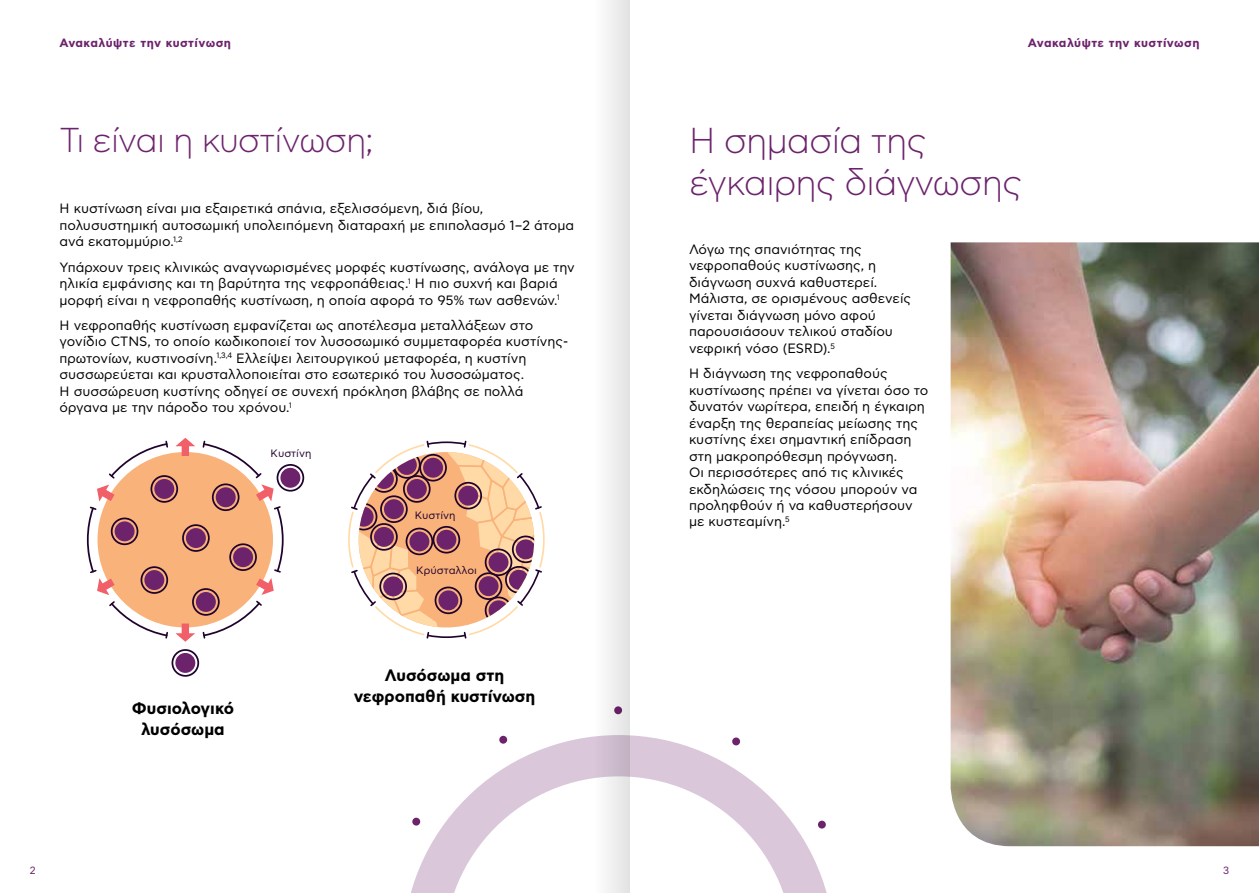
<style>
.page{position:relative;width:1259px;height:893px;background:#fff}
.page>*{position:absolute;margin:0;border:0;box-sizing:border-box;transform-origin:0 0}
.t1{font:300 36px/42px "Asty CF Std";letter-spacing:-.03em;color:#6c236c}
.t2{font:300 34.5px "Asty CF Std";letter-spacing:-.03em;color:#6c236c}
.t3{font:700 16.5px/21px "Asty CF Std";color:#000;text-align:center}
.t4{font:13.5px/16.5px "Asty CF Std";color:#000}
.t5{font:700 12px "Asty CF Std";letter-spacing:.04em;color:#6c236c}
.t6{font:10.65px "Asty CF Std";color:#20032d}
.t7{font:10.5px "Asty CF Std";color:#6c236c}
</style>
<div class="page">
<svg style="left:411px;top:735px;width:416px;height:158px"></svg>
<div style="left:412px;top:818px;width:8px;height:8px;background:#6c236c;border-radius:50%"></div>
<div style="left:499px;top:736px;width:8px;height:8px;background:#6c236c;border-radius:50%"></div>
<div style="left:732px;top:737px;width:8px;height:8px;background:#6c236c;border-radius:50%"></div>
<div style="left:818px;top:821px;width:8px;height:7px;background:#6c236c;border-radius:50%"></div>
<div style="left:97px;top:452px;width:176px;height:175px;background:#fab27b;border-radius:50%"></div>
<svg style="left:175px;top:438px;width:20px;height:18px"></svg>
<svg style="left:175px;top:623px;width:20px;height:19px"></svg>
<svg style="left:201px;top:440px;width:83px;height:199px"></svg>
<svg style="left:87px;top:440px;width:82px;height:199px"></svg>
<div style="left:277px;top:464px;width:27px;height:28px;border:2px solid #20032d;border-radius:50%"></div>
<div style="left:280px;top:468px;width:20px;height:20px;background:#6c236c;border-radius:50%"></div>
<div style="left:171px;top:649px;width:28px;height:28px;border:2px solid #20032d;border-radius:50%"></div>
<div style="left:175px;top:653px;width:20px;height:20px;background:#6c236c;border-radius:50%"></div>
<div style="left:192px;top:588px;width:28px;height:28px;border:2px solid #20032d;border-radius:50%"></div>
<div style="left:196px;top:592px;width:20px;height:20px;background:#6c236c;border-radius:50%"></div>
<div style="left:229px;top:543px;width:28px;height:28px;border:2px solid #20032d;border-radius:50%"></div>
<div style="left:233px;top:547px;width:20px;height:20px;background:#6c236c;border-radius:50%"></div>
<div style="left:212px;top:483px;width:27px;height:28px;border:2px solid #20032d;border-radius:50%"></div>
<div style="left:216px;top:487px;width:20px;height:20px;background:#6c236c;border-radius:50%"></div>
<div style="left:182px;top:524px;width:28px;height:28px;border:2px solid #20032d;border-radius:50%"></div>
<div style="left:186px;top:528px;width:20px;height:20px;background:#6c236c;border-radius:50%"></div>
<div style="left:140px;top:566px;width:28px;height:28px;border:2px solid #20032d;border-radius:50%"></div>
<div style="left:144px;top:570px;width:20px;height:20px;background:#6c236c;border-radius:50%"></div>
<div style="left:111px;top:518px;width:27px;height:27px;border:2px solid #20032d;border-radius:50%"></div>
<div style="left:115px;top:521px;width:20px;height:20px;background:#6c236c;border-radius:50%"></div>
<div style="left:150px;top:475px;width:28px;height:28px;border:2px solid #20032d;border-radius:50%"></div>
<div style="left:154px;top:479px;width:20px;height:20px;background:#6c236c;border-radius:50%"></div>
<svg style="left:348px;top:440px;width:197px;height:199px"></svg>
<div style="left:485px;top:596px;width:27px;height:28px;border:2px solid #20032d;border-radius:50%"></div>
<svg style="left:488px;top:600px;width:20px;height:20px"></svg>
<div style="left:475px;top:572px;width:27px;height:28px;border:2px solid #20032d;border-radius:50%"></div>
<div style="left:478px;top:576px;width:20px;height:20px;background:#6c236c;border-radius:50%"></div>
<div style="left:379px;top:573px;width:28px;height:27px;border:2px solid #20032d;border-radius:50%"></div>
<div style="left:383px;top:576px;width:20px;height:20px;background:#6c236c;border-radius:50%"></div>
<div style="left:370px;top:523px;width:28px;height:28px;border:2px solid #20032d;border-radius:50%"></div>
<div style="left:374px;top:527px;width:20px;height:20px;background:#6c236c;border-radius:50%"></div>
<div style="left:405px;top:528px;width:28px;height:27px;border:2px solid #20032d;border-radius:50%"></div>
<div style="left:409px;top:531px;width:20px;height:20px;background:#6c236c;border-radius:50%"></div>
<img style="left:950px;top:242px;width:309px;height:604px">
<svg style="left:593px;top:0;width:36px;height:893px;fill:#f2f2f2"></svg>
<p class="t5" style="left:60px;top:36px;width:173px">Ανακαλύψτε την κυστίνωση</p>
<p class="t5" style="left:1028px;top:36px;width:173px">Ανακαλύψτε την κυστίνωση</p>
<h2 class="t2" style="left:60px;top:121px;width:316px">Τι είναι η κυστίνωση;</h2>
<h1 class="t1" style="left:689px;top:120px;width:335px">Η σημασία της έγκαιρης διάγνωσης</h1>
<p class="t4" style="left:60px;top:201px;width:516px">Η κυστίνωση είναι μια εξαιρετικά σπάνια, εξελισσόμενη, διά βίου, πολυσυστημική αυτοσωμική υπολειπόμενη διαταραχή με επιπολασμό 1–2 άτομα ανά εκατομμύριο.<sup>1,2</sup></p>
<p class="t4" style="left:60px;top:259px;width:517px">Υπάρχουν τρεις κλινικώς αναγνωρισμένες μορφές κυστίνωσης, ανάλογα με την ηλικία εμφάνισης και τη βαρύτητα της νεφροπάθειας.<sup>1</sup> Η πιο συχνή και βαριά μορφή είναι η νεφροπαθής κυστίνωση, η οποία αφορά το 95% των ασθενών.<sup>1</sup></p>
<p class="t4" style="left:60px;top:317px;width:510px">Η νεφροπαθής κυστίνωση εμφανίζεται ως αποτέλεσμα μεταλλάξεων στο γονίδιο CTNS, το οποίο κωδικοποιεί τον λυσοσωμικό συμμεταφορέα κυστίνης&shy;πρωτονίων, κυστινοσίνη.<sup>1,3,4</sup> Ελλείψει λειτουργικού μεταφορέα, η κυστίνη συσσωρεύεται και κρυσταλλοποιείται στο εσωτερικό του λυσοσώματος.<br>Η συσσώρευση κυστίνης οδηγεί σε συνεχή πρόκληση βλάβης σε πολλά όργανα με την πάροδο του χρόνου.<sup>1</sup></p>
<p class="t4" style="left:689px;top:241px;width:224px">Λόγω της σπανιότητας της νεφροπαθούς κυστίνωσης, η διάγνωση συχνά καθυστερεί.<br>Μάλιστα, σε ορισμένους ασθενείς γίνεται διάγνωση μόνο αφού παρουσιάσουν τελικού σταδίου νεφρική νόσο (ESRD).<sup>5</sup></p>
<p class="t4" style="left:689px;top:365px;width:241px">Η διάγνωση της νεφροπαθούς κυστίνωσης πρέπει να γίνεται όσο το δυνατόν νωρίτερα, επειδή η έγκαιρη έναρξη της θεραπείας μείωσης της κυστίνης έχει σημαντική επίδραση στη μακροπρόθεσμη πρόγνωση.<br>Οι περισσότερες από τις κλινικές εκδηλώσεις της νόσου μπορούν να προληφθούν ή να καθυστερήσουν με κυστεαμίνη.<sup>5</sup></p>
<p class="t6" style="left:270px;top:447px;width:42px">Κυστίνη</p>
<p class="t6" style="left:415px;top:509px;width:42px">Κυστίνη</p>
<p class="t3" style="left:132px;top:699px;width:104px">Φυσιολογικό λυσόσωμα</p>
<p class="t6" style="left:416px;top:564px;width:62px">Κρύσταλλοι</p>
<p class="t3" style="left:354px;top:665px;width:183px">Λυσόσωμα στη νεφροπαθή κυστίνωση</p>
<p class="t7" style="left:30px;top:864px;width:7px">2</p>
<p class="t7" style="left:1223px;top:864px;width:8px">3</p>
</div>
